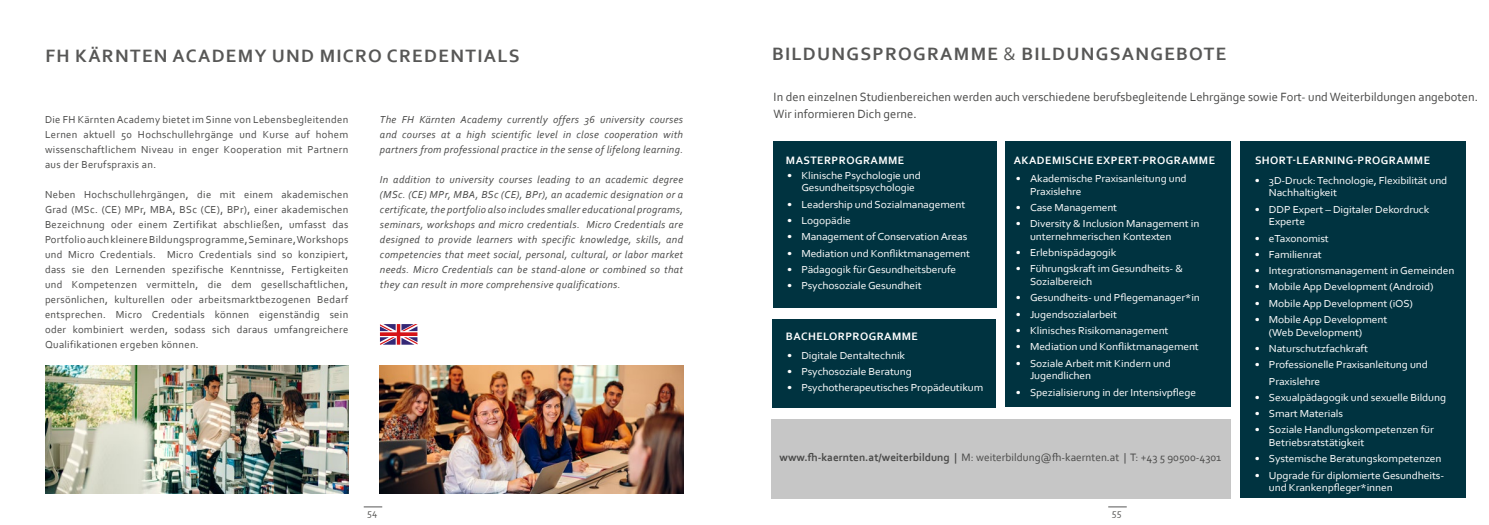
<style>
.page{position:relative;width:1489px;height:525px;background:#fff}
.page>*{position:absolute;margin:0;border:0;box-sizing:border-box;transform-origin:0 0}
.t1{font:700 18.75px "Corbel";letter-spacing:.07em;color:#575756}
.t2{font:12.5px/17.5px "Corbel";color:#4a4a49}
.t3{font:700 11.25px "Corbel";letter-spacing:.04em;color:#fff}
.t4{font:11.25px "Corbel";color:#4a4a49}
.t5{font:10.62px/12.8px "Corbel";letter-spacing:-.01em;color:#fff;scale:1.08 1}
.t6{font:10.62px/15px "Corbel";letter-spacing:.03em;color:#4a4a49;text-align:justify}
.t7{font:italic 10.62px/15px "Corbel";letter-spacing:.03em;color:#4a4a49;text-align:justify}
.t8{font:10px "Corbel";color:#575756}
.s1{font-weight:400}
.s2{font-weight:700}
</style>
<div class="page">
<svg style="left:364px;top:506px;width:18px;height:1px"></svg>
<svg style="left:1108px;top:506px;width:18px;height:1px"></svg>
<img style="left:45px;top:365px;width:303px;height:128px">
<img style="left:380px;top:365px;width:303px;height:128px">
<svg style="left:380px;top:324px;width:37px;height:20px"></svg>
<div style="left:773px;top:141px;width:223px;height:167px;background:#003340"></div>
<div style="left:772px;top:319px;width:224px;height:88px;background:#003340"></div>
<div style="left:1005px;top:141px;width:225px;height:266px;background:#003340"></div>
<div style="left:1240px;top:141px;width:225px;height:357px;background:#003340"></div>
<div style="left:771px;top:418px;width:459px;height:80px;background:#c6c6c6"></div>
<h1 class="t1" style="left:45px;top:44px;width:476px">FH KÄRNTEN ACADEMY UND MICRO CREDENTIALS</h1>
<h1 class="t1" style="left:772px;top:42px;width:456px">BILDUNGSPROGRAMME <span class="s1">&amp;</span> BILDUNGSANGEBOTE</h1>
<p class="t2" style="left:773px;top:88px;width:705px">In den einzelnen Studienbereichen werden auch verschiedene berufsbegleitende Lehrgänge sowie Fort- und Weiterbildungen angeboten.<br>Wir informieren Dich gerne.</p>
<p class="t3" style="left:786px;top:153px;width:120px">MASTERPROGRAMME</p>
<p class="t5" style="left:801px;top:168px;width:112px;text-indent:-14px">• Klinische Psychologie und<br>Gesundheitspsychologie</p>
<p class="t5" style="left:787px;top:197px;width:166px">• Leadership und Sozialmanagement</p>
<p class="t5" style="left:787px;top:214px;width:61px">• Logopädie</p>
<p class="t5" style="left:787px;top:230px;width:168px">• Management of Conservation Areas</p>
<p class="t5" style="left:787px;top:246px;width:171px">• Mediation und Konfliktmanagement</p>
<p class="t5" style="left:787px;top:262px;width:158px">• Pädagogik für Gesundheitsberufe</p>
<p class="t5" style="left:787px;top:279px;width:126px">• Psychosoziale Gesundheit</p>
<p class="t6" style="left:45px;top:112px;width:305px">Die FH Kärnten Academy bietet im Sinne von Lebensbegleitenden Lernen aktuell 50 Hochschullehrgänge und Kurse auf hohem wissenschaftlichem Niveau in enger Kooperation mit Partnern aus der Berufspraxis an.</p>
<p class="t6" style="left:45px;top:187px;width:305px">Neben Hochschullehrgängen, die mit einem akademischen Grad (MSc. (CE) MPr, MBA, BSc (CE), BPr), einer akademischen Bezeichnung oder einem Zertifikat abschließen, umfasst das Portfolio auch kleinere Bildungsprogramme, Seminare, Workshops und Micro Credentials. Micro Credentials sind so konzipiert, dass sie den Lernenden spezifische Kenntnisse, Fertigkeiten und Kompetenzen vermitteln, die dem gesellschaftlichen, persönlichen, kulturellen oder arbeitsmarktbezogenen Bedarf entsprechen. Micro Credentials können eigenständig sein oder kombiniert werden, sodass sich daraus umfangreichere Qualifikationen ergeben können.</p>
<p class="t7" style="left:380px;top:112px;width:305px">The FH Kärnten Academy currently offers 36 university courses and courses at a high scientific level in close cooperation with partners from professional practice in the sense of lifelong learning.</p>
<p class="t7" style="left:380px;top:172px;width:305px">In addition to university courses leading to an academic degree (MSc. (CE) MPr, MBA, BSc (CE), BPr), an academic designation or a certificate, the portfolio also includes smaller educational programs, seminars, workshops and micro credentials. Micro Credentials are designed to provide learners with specific knowledge, skills, and competencies that meet social, personal, cultural, or labor market needs. Micro Credentials can be stand-alone or combined so that they can result in more comprehensive qualifications.</p>
<p class="t3" style="left:1013px;top:153px;width:203px">AKADEMISCHE EXPERT-PROGRAMME</p>
<p class="t3" style="left:1254px;top:153px;width:176px">SHORT-LEARNING-PROGRAMME</p>
<p class="t5" style="left:1030px;top:171px;width:147px;text-indent:-14px">• Akademische Praxisanleitung und<br>Praxislehre</p>
<p class="t5" style="left:1015px;top:200px;width:95px">• Case Management</p>
<p class="t5" style="left:1030px;top:217px;width:158px;text-indent:-14px">• Diversity &amp; Inclusion Management in unternehmerischen Kontexten</p>
<p class="t5" style="left:1015px;top:246px;width:94px">• Erlebnispädagogik</p>
<p class="t5" style="left:1030px;top:262px;width:143px;text-indent:-14px">• Führungskraft im Gesundheits- &amp;<br>Sozialbereich</p>
<p class="t5" style="left:1015px;top:291px;width:172px">• Gesundheits- und Pflegemanager*in</p>
<p class="t5" style="left:1015px;top:307px;width:95px">• Jugendsozialarbeit</p>
<p class="t5" style="left:1015px;top:323px;width:143px">• Klinisches Risikomanagement</p>
<p class="t5" style="left:1015px;top:340px;width:171px">• Mediation und Konfliktmanagement</p>
<p class="t5" style="left:1030px;top:356px;width:132px;text-indent:-14px">• Soziale Arbeit mit Kindern und<br>Jugendlichen</p>
<p class="t5" style="left:1015px;top:385px;width:168px">• Spezialisierung in der Intensivpflege</p>
<p class="t5" style="left:1268px;top:173px;width:167px;text-indent:-14px">• 3D-Druck: Technologie, Flexibilität und<br>Nachhaltigkeit</p>
<p class="t5" style="left:1268px;top:202px;width:150px;text-indent:-14px">• DDP Expert – Digitaler Dekordruck<br>Experte</p>
<p class="t5" style="left:1254px;top:231px;width:70px">• eTaxonomist</p>
<p class="t5" style="left:1254px;top:247px;width:64px">• Familienrat</p>
<p class="t5" style="left:1254px;top:264px;width:186px">• Integrationsmanagement in Gemeinden</p>
<p class="t5" style="left:1254px;top:280px;width:167px">• Mobile App Development (Android)</p>
<p class="t5" style="left:1254px;top:296px;width:148px">• Mobile App Development (iOS)</p>
<p class="t5" style="left:1268px;top:312px;width:111px;text-indent:-14px">• Mobile App Development (Web Development)</p>
<p class="t5" style="left:1254px;top:341px;width:106px">• Naturschutzfachkraft</p>
<p class="t5" style="left:1268px;top:356px;width:149px;line-height:16.2px;text-indent:-14px">• Professionelle Praxisanleitung und<br>Praxislehre</p>
<p class="t5" style="left:1254px;top:390px;width:179px">• Sexualpädagogik und sexuelle Bildung</p>
<p class="t5" style="left:1254px;top:406px;width:83px">• Smart Materials</p>
<p class="t5" style="left:1268px;top:423px;width:154px;text-indent:-14px">• Soziale Handlungskompetenzen für<br>Betriebsratstätigkeit</p>
<p class="t5" style="left:1254px;top:452px;width:174px">• Systemische Beratungskompetenzen</p>
<p class="t5" style="left:1268px;top:468px;width:164px;text-indent:-14px">• Upgrade für diplomierte Gesundheits&shy;und Krankenpfleger*innen</p>
<p class="t3" style="left:785px;top:329px;width:133px">BACHELORPROGRAMME</p>
<p class="t5" style="left:787px;top:348px;width:111px">• Digitale Dentaltechnik</p>
<p class="t5" style="left:787px;top:364px;width:117px">• Psychosoziale Beratung</p>
<p class="t5" style="left:787px;top:381px;width:183px">• Psychotherapeutisches Propädeutikum</p>
<p class="t4" style="left:779px;top:450px;width:443px"><span class="s2">www.fh-kaernten.at/weiterbildung |</span> M: weiterbildung@fh-kaernten.at | T: +43 5 90500-4301</p>
<p class="t8" style="left:367px;top:506px;width:11px">54</p>
<p class="t8" style="left:1111px;top:506px;width:11px">55</p>
</div>
